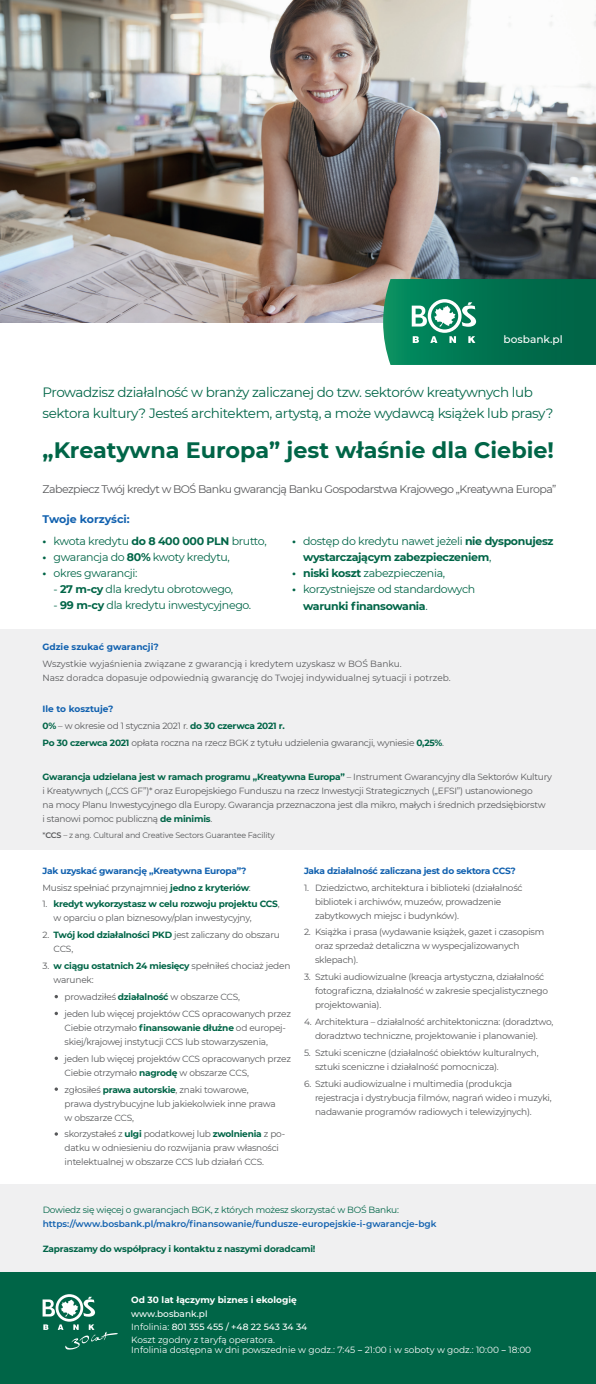
<style>
.page{position:relative;width:596px;height:1384px;background:#fff}
.page>*{position:absolute;margin:0;border:0;box-sizing:border-box;transform-origin:0 0}
.t1{font:700 22.3px "Montserrat";color:#006547}
.t2{font:13.5px/20.8px "Montserrat";letter-spacing:-.03em;color:#006547}
.t3{font:11px/16px "Montserrat";letter-spacing:-.03em;color:#006547}
.t4{font:11px "Montserrat";letter-spacing:-.05em;color:#57585a}
.t5{font:700 11px/16px "Montserrat";letter-spacing:-.03em;color:#006547}
.t6{font:700 11px "Montserrat";color:#1161af}
.t7{font:500 10.6px "Montserrat";color:#fff}
.t8{font:9px/14px "Montserrat";letter-spacing:-.025em;color:#57585a}
.t9{font:9px/13.2px "Montserrat";color:#fff}
.t10{font:9px/14px "Montserrat";color:#57585a}
.t11{font:700 9px/16.8px "Montserrat";letter-spacing:-.025em;color:#1161af}
.t12{font:600 9px "Montserrat";color:#1161af}
.t13{font:9px "Montserrat";letter-spacing:-.025em;color:#006547}
.t14{font:700 9px "Montserrat";letter-spacing:-.025em;color:#006547}
.t15{font:700 9px "Montserrat";color:#fff}
.t16{font:700 9px "Montserrat";color:#1161af}
.t17{font:8px "Montserrat";letter-spacing:-.025em;color:#57585a}
.s1{font-weight:700}
.s2{font-weight:400}
.s3{font-weight:700;color:#1161af}
.s4{font-weight:700;color:#006547}
.s5{font-weight:600}
.s6{font-weight:400;color:#57585a}
.s7{color:#006547}
.s8{font-weight:500}
.s9{font-family:"DIN Next LT Pro"}
</style>
<div class="page">
<img style="left:0;top:0;width:595px;height:322px">
<div style="left:0;top:1183px;width:595px;height:96px;background:#f0f0f1"></div>
<div style="left:0;top:1272px;width:595px;height:111px;background:#006547"></div>
<div style="left:0;top:629px;width:595px;height:221px;background:#f0f0f1"></div>
<svg style="left:383px;top:279px;width:212px;height:86px;background:#147e5d"></svg>
<svg style="left:43px;top:1294px;width:75px;height:55px"></svg>
<p class="t7" style="left:503px;top:331px;width:61px">bosbank.pl</p>
<h2 class="t2" style="left:43px;top:381px;width:512px">Prowadzisz działalność w branży zaliczanej do tzw. sektorów kreatywnych lub sektora kultury? Jesteś architektem, artystą, a może wydawcą książek lub prasy?</h2>
<h1 class="t1" style="left:43px;top:434px;width:512px">„Kreatywna Europa” jest właśnie dla Ciebie!</h1>
<p class="t4" style="left:43px;top:481px;width:515px">Zabezpiecz Twój kredyt w BOŚ Banku gwarancją Banku Gospodarstwa Krajowego „Kreatywna Europa”</p>
<p class="t6" style="left:43px;top:511px;width:89px">Twoje korzyści:</p>
<p class="t3" style="left:43px;top:533px;width:225px"><span class="s1">•</span> kwota kredytu <span class="s1">do 8 400 000 PLN</span> brutto,</p>
<p class="t3" style="left:43px;top:549px;width:189px"><span class="s1">•</span> gwarancja do <span class="s1">80%</span> kwoty kredytu,</p>
<p class="t3" style="left:43px;top:565px;width:96px"><span class="s1">•</span> okres gwarancji:</p>
<p class="t3" style="left:54px;top:581px;width:181px">- <span class="s1">27 m-cy</span> dla kredytu obrotowego,</p>
<p class="t3" style="left:54px;top:597px;width:199px">- <span class="s1">99 m-cy</span> dla kredytu inwestycyjnego.</p>
<p class="t5" style="left:303px;top:533px;width:252px;text-indent:-11px">• <span class="s2">dostęp do kredytu nawet jeżeli</span> nie dysponujesz wystarczającym zabezpieczeniem<span class="s2">,</span></p>
<p class="t3" style="left:292px;top:565px;width:154px"><span class="s1">• niski koszt</span> zabezpieczenia,</p>
<p class="t3" style="left:303px;top:581px;width:173px;text-indent:-11px"><span class="s1">•</span> korzystniejsze od standardowych <span class="s1">warunki finansowania</span>.</p>
<p class="t16" style="left:43px;top:640px;width:118px">Gdzie szukać gwarancji?</p>
<p class="t10" style="left:43px;top:656px;width:409px">Wszystkie wyjaśnienia związane z gwarancją i kredytem uzyskasz w BOŚ Banku.<br>Nasz doradca dopasuje odpowiednią gwarancję do Twojej indywidualnej sytuacji i potrzeb.</p>
<p class="t8" style="left:43px;top:700px;width:403px;line-height:16.8px"><span class="s3">Ile to kosztuje?<br></span><span class="s4">0%</span> – w okresie od 1 stycznia 2021 r. <span class="s4">do 30 czerwca 2021 r.<br>Po 30 czerwca 2021</span> opłata roczna na rzecz BGK z tytułu udzielenia gwarancji, wyniesie <span class="s4">0,25%</span>.</p>
<p class="t8" style="left:43px;top:769px;width:510px"><span class="s4">Gwarancja udzielana jest w ramach programu „Kreatywna Europa”</span> – Instrument Gwarancyjny dla Sektorów Kultury i Kreatywnych („CCS GF”)* oraz Europejskiego Funduszu na rzecz Inwestycji Strategicznych („EFSI”) ustanowionego<br>na mocy Planu Inwestycyjnego dla Europy. Gwarancja przeznaczona jest dla mikro, małych i średnich przedsiębiorstw<br>i stanowi pomoc publiczną <span class="s4">de minimis</span>.</p>
<p class="t17" style="left:43px;top:830px;width:233px">*<span class="s5">CCS</span> – z ang. Cultural and Creative Sectors Guarantee Facility</p>
<p class="t11" style="left:43px;top:861px;width:210px">Jak uzyskać gwarancję „Kreatywna Europa”?<br><span class="s6">Musisz spełniać przynajmniej</span> <span class="s7">jedno z kryteriów</span><span class="s6">:</span></p>
<p class="t8" style="left:54px;top:896px;width:227px;text-indent:-11px">1. <span class="s4">kredyt wykorzystasz w celu rozwoju projektu CCS</span>, w oparciu o plan biznesowy/plan inwestycyjny,</p>
<p class="t8" style="left:54px;top:927px;width:228px;text-indent:-11px">2. <span class="s4">Twój kod działalności PKD</span> jest zaliczany do obszaru<br>CCS,</p>
<p class="t8" style="left:54px;top:958px;width:238px;text-indent:-11px">3. <span class="s4">w ciągu ostatnich 24 miesięcy</span> spełniłeś chociaż jeden warunek:</p>
<p class="t8" style="left:65px;top:988px;width:228px;line-height:16.8px">prowadziłeś <span class="s4">działalność</span> w obszarze CCS,<br>jeden lub więcej projektów CCS opracowanych przez</p>
<p class="t8" style="left:65px;top:1020px;width:223px">Ciebie otrzymało <span class="s4">finansowanie dłużne</span> od europej&shy;skiej/krajowej instytucji CCS lub stowarzyszenia,</p>
<p class="t8" style="left:65px;top:1051px;width:228px">jeden lub więcej projektów CCS opracowanych przez<br>Ciebie otrzymało <span class="s4">nagrodę</span> w obszarze CCS,</p>
<p class="t8" style="left:65px;top:1081px;width:212px">zgłosiłeś <span class="s4">prawa autorskie</span>, znaki towarowe, prawa dystrybucyjne lub jakiekolwiek inne prawa w obszarze CCS,</p>
<p class="t8" style="left:65px;top:1126px;width:222px">skorzystałeś z <span class="s4">ulgi</span> podatkowej lub <span class="s4">zwolnienia</span> z po&shy;datku w odniesieniu do rozwijania praw własności intelektualnej w obszarze CCS lub działań CCS.</p>
<p class="t11" style="left:304px;top:861px;width:213px">Jaka działalność zaliczana jest do sektora CCS?</p>
<p class="t8" style="left:315px;top:880px;width:209px;text-indent:-11px">1. Dziedzictwo, architektura i biblioteki (działalność bibliotek i archiwów, muzeów, prowadzenie zabytkowych miejsc i budynków).</p>
<p class="t8" style="left:315px;top:924px;width:231px;text-indent:-11px">2. Książka i prasa (wydawanie książek, gazet i czasopism oraz sprzedaż detaliczna w wyspecjalizowanych sklepach).</p>
<p class="t8" style="left:315px;top:969px;width:234px;text-indent:-11px">3. Sztuki audiowizualne (kreacja artystyczna, działalność fotograficzna, działalność w zakresie specjalistycznego projektowania).</p>
<p class="t8" style="left:304px;top:1014px;width:250px;text-align:center">4. Architektura – działalność architektoniczna: (doradztwo, doradztwo techniczne, projektowanie i planowanie).</p>
<p class="t8" style="left:315px;top:1045px;width:225px;text-indent:-11px">5. Sztuki sceniczne (działalność obiektów kulturalnych, sztuki sceniczne i działalność pomocnicza).</p>
<p class="t8" style="left:315px;top:1076px;width:238px;text-indent:-11px">6. Sztuki audiowizualne i multimedia (produkcja rejestracja i dystrybucja filmów, nagrań wideo i muzyki, nadawanie programów radiowych i telewizyjnych).</p>
<p class="t13" style="left:43px;top:1203px;width:357px">Dowiedz się więcej o gwarancjach BGK, z których możesz skorzystać w BOŚ Banku:</p>
<p class="t12" style="left:43px;top:1217px;width:395px">https://www.bosbank.pl/makro/finansowanie/fundusze-europejskie-i-gwarancje-bgk</p>
<p class="t14" style="left:43px;top:1242px;width:274px">Zapraszamy do współpracy i kontaktu z naszymi doradcami!</p>
<p class="t15" style="left:131px;top:1293px;width:167px">Od 30 lat łączymy biznes i ekologię</p>
<p class="t9" style="left:131px;top:1306px;width:177px"><span class="s8">www.bosbank.pl<br></span>Infolinia: <span class="s8">801 355 455 / +48 22 543 34 34<br></span>Koszt zgodny z taryfą operatora.</p>
<p class="t9" style="left:131px;top:1342px;width:401px">Infolinia dostępna w dni powszednie w godz.: 7:45 <span class="s9">–</span> 21:00 i w soboty w godz.: 10:00 <span class="s9">–</span> 18:00</p>
</div>
